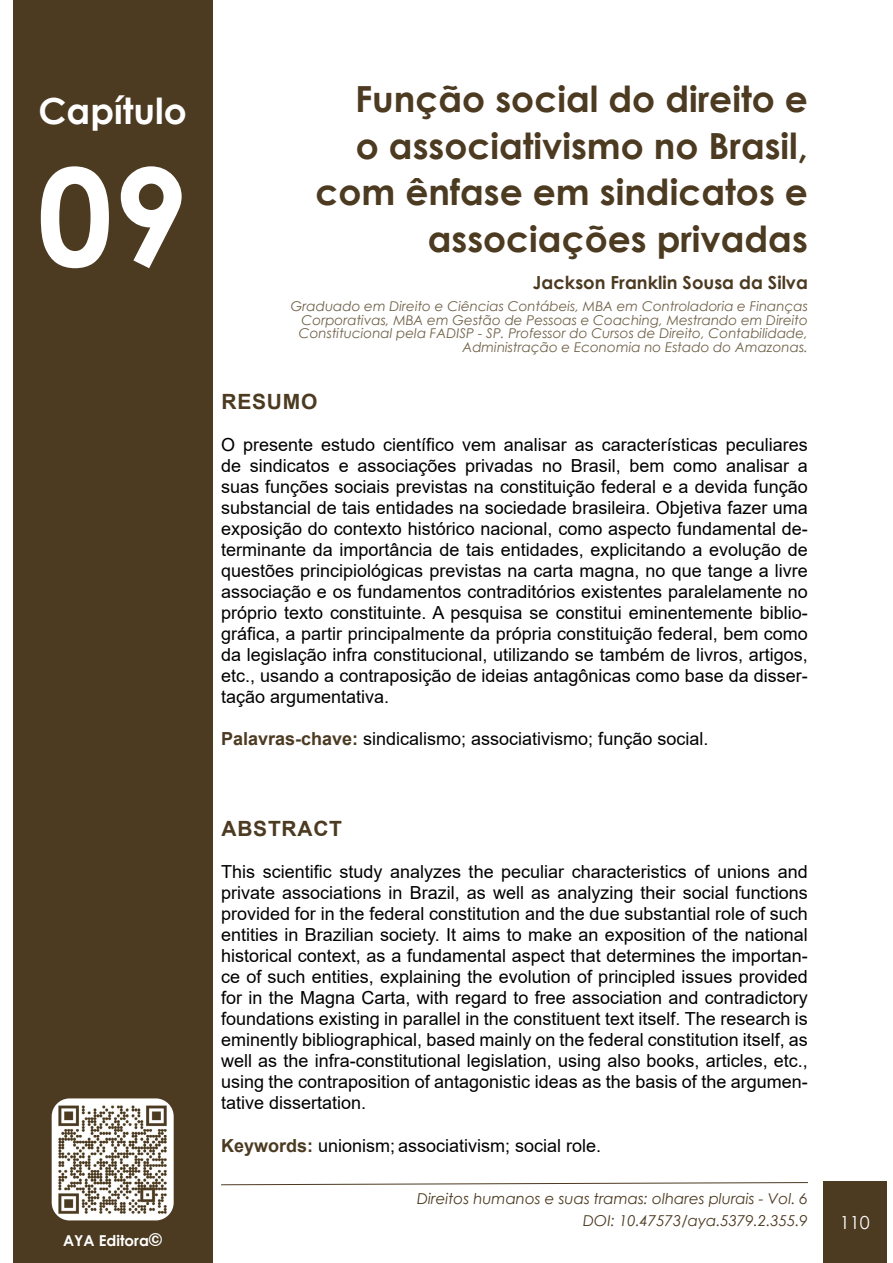
<style>
.page{position:relative;width:893px;height:1263px;background:#fff}
.page>*{position:absolute;margin:0;border:0;box-sizing:border-box;transform-origin:0 0}
.t1{font:700 135px "Century Gothic";color:#fff}
.t2{font:700 36px/46.5px "Century Gothic";color:#4c3a21;text-align:right}
.t3{font:700 36px "Century Gothic";color:#fff}
.t4{font:700 21px "Arial";letter-spacing:.035em;color:#4c3a21}
.t5{font:18px/21px "Arial";color:#000;text-align:justify}
.t6{font:700 18px "Century Gothic";color:#4c3a21}
.t7{font:18px "Century Gothic";color:#fff}
.t8{font:italic 15px "Century Gothic";color:#4c3a21}
.t9{font:700 15px "Century Gothic";color:#fff}
.t10{font:italic 13.5px/13.5px "Century Gothic";color:#706249;text-align:right}
.s1{font-weight:700;color:#4c3a21}
.s2{font-family:"Helvetica";font-size:18px}
</style>
<div class="page">
<div style="left:13px;top:0;width:200px;height:1263px;background:#4c3a21"></div>
<svg style="left:221px;top:1182px;width:587px;height:3px"></svg>
<div style="left:823px;top:1182px;width:63px;height:81px;background:#4c3a21"></div>
<img style="left:52px;top:1098px;width:122px;height:122px">
<h2 class="t3" style="left:39px;top:84px;width:150px">Capítulo</h2>
<h2 class="t2" style="left:315px;top:74px;width:494px">Função social do direito e<br>o associativismo no Brasil, com ênfase em sindicatos e associações privadas</h2>
<p class="t6" style="left:533px;top:269px;width:277px">Jackson Franklin Sousa da Silva</p>
<p class="t10" style="left:291px;top:299px;width:519px">Graduado em Direito e Ciências Contábeis, MBA em Controladoria e Finanças Corporativas, MBA em Gestão de Pessoas e Coaching, Mestrando em Direito Constitucional pela FADISP - SP. Professor do Cursos de Direito, Contabilidade, Administração e Economia no Estado do Amazonas.</p>
<p class="t4" style="left:221px;top:386px;width:97px">RESUMO</p>
<p class="t5" style="left:221px;top:434px;width:588px">O presente estudo científico vem analisar as características peculiares de sindicatos e associações privadas no Brasil, bem como analisar a suas funções sociais previstas na constituição federal e a devida função substancial de tais entidades na sociedade brasileira. Objetiva fazer uma exposição do contexto histórico nacional, como aspecto fundamental de&shy;terminante da importância de tais entidades, explicitando a evolução de questões principiológicas previstas na carta magna, no que tange a livre associação e os fundamentos contraditórios existentes paralelamente no próprio texto constituinte. A pesquisa se constitui eminentemente biblio&shy;gráfica, a partir principalmente da própria constituição federal, bem como da legislação infra constitucional, utilizando se também de livros, artigos, etc., usando a contraposição de ideias antagônicas como base da disser&shy;tação argumentativa.</p>
<p class="t5" style="left:221px;top:728px;width:489px"><span class="s1">Palavras-chave:</span> sindicalismo; associativismo; função social.</p>
<h1 class="t1" style="left:37px;top:114px;width:153px">09</h1>
<p class="t4" style="left:221px;top:814px;width:122px">ABSTRACT</p>
<p class="t5" style="left:221px;top:861px;width:588px">This scientific study analyzes the peculiar characteristics of unions and private associations in Brazil, as well as analyzing their social functions provided for in the federal constitution and the due substantial role of such entities in Brazilian society. It aims to make an exposition of the national historical context, as a fundamental aspect that determines the importan&shy;ce of such entities, explaining the evolution of principled issues provided for in the Magna Carta, with regard to free association and contradictory foundations existing in parallel in the constituent text itself. The research is eminently bibliographical, based mainly on the federal constitution itself, as well as the infra-constitutional legislation, using also books, articles, etc., using the contraposition of antagonistic ideas as the basis of the argumen&shy;tative dissertation.</p>
<p class="t5" style="left:221px;top:1134px;width:382px"><span class="s1">Keywords:</span> unionism; associativism; social role.</p>
<p class="t8" style="left:417px;top:1188px;width:392px">Direitos humanos e suas tramas: olhares plurais - Vol. 6</p>
<p class="t9" style="left:63px;top:1229px;width:101px">AYA Editora<span class="s2">©</span></p>
<p class="t8" style="left:583px;top:1210px;width:226px">DOI: 10.47573/aya.5379.2.355.9</p>
<p class="t7" style="left:840px;top:1210px;width:31px">110</p>
</div>
